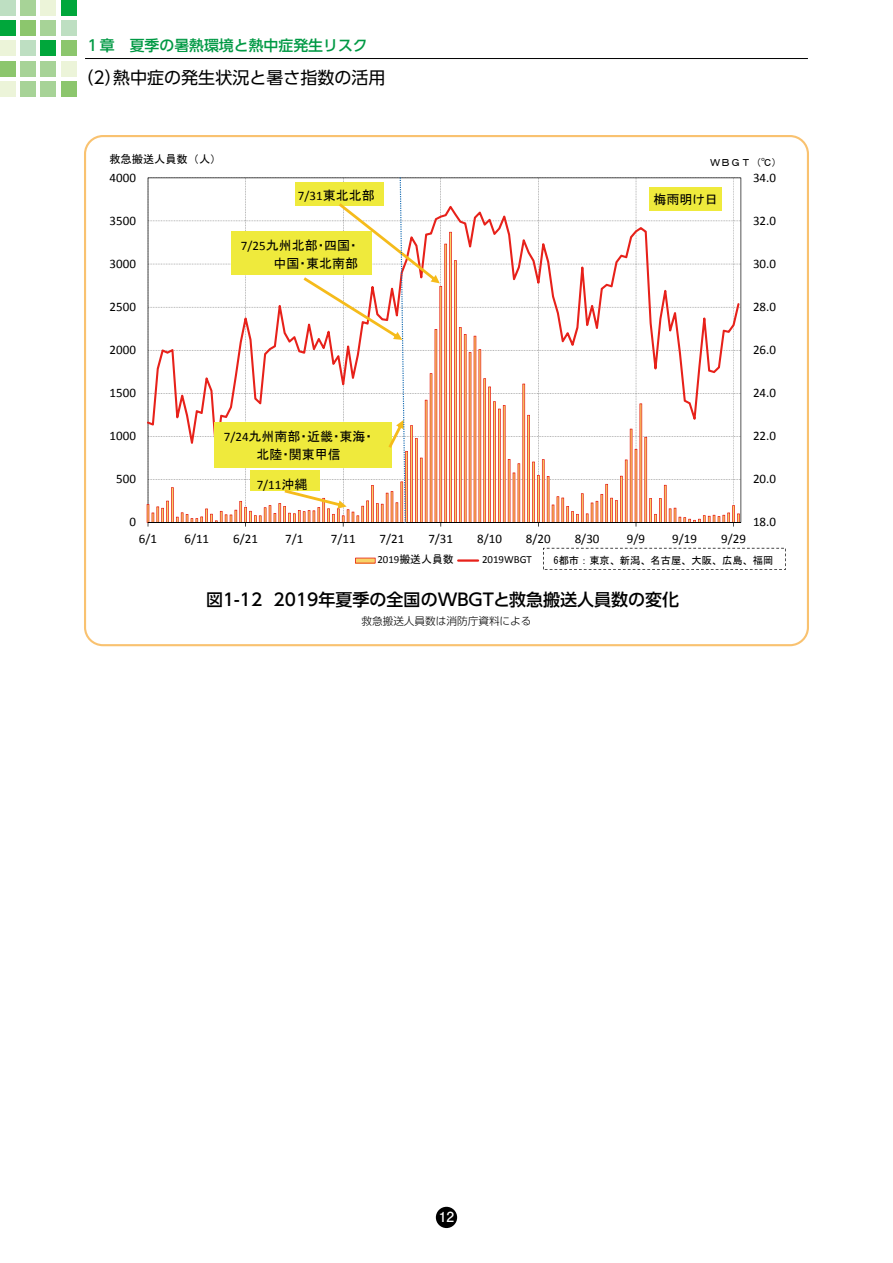
<style>
.page{position:relative;width:893px;height:1263px;background:#fff}
.page>*{position:absolute;margin:0;border:0;box-sizing:border-box;transform-origin:0 0}
.t1{font:500 16.95px "UD Shin Go Pr 6 N";color:#000}
.t2{font:16.95px "UD Shin Go Pr 6 N";color:#000}
.t3{font:500 14.85px "UD Shin Go Pr 6 N";color:#094}
.t4{font:700 13.8px "Futo Go B101 Pro";color:#fff}
.t5{font:13.05px "Calibri";color:#000}
.t6{font:13.05px/18px "MS P Gothic";color:#000;text-align:center}
.t7{font:11.25px "MS Gothic";color:#000}
.t8{font:10.8px "MS Gothic";color:#000}
.t9{font:10.8px "Calibri";color:#000}
.t10{font:300 10.65px "UD Shin Go Pr 6 N";color:#000}
.t11{font:10.2px "MS Gothic";color:#000}
.s1{font-family:"MS P Gothic"}
.s2{font-family:"Calibri"}
</style>
<div class="page">
<div style="left:436px;top:1207px;width:21px;height:21px;background:#000;border-radius:50%"></div>
<hr style="left:85px;top:58px;width:723px;height:1px;background:#000">
<div style="left:0;top:0;width:16px;height:16px;background:#bedfc2"></div>
<div style="left:0;top:20px;width:16px;height:16px;background:#00a73b"></div>
<div style="left:20px;top:0;width:16px;height:16px;background:#a7d397"></div>
<div style="left:20px;top:20px;width:16px;height:16px;background:#8cc66d"></div>
<div style="left:0;top:41px;width:16px;height:15px;background:#ecf4d9"></div>
<div style="left:0;top:61px;width:16px;height:16px;background:#8cc66d"></div>
<div style="left:20px;top:41px;width:16px;height:15px;background:#bedfc2"></div>
<div style="left:20px;top:61px;width:16px;height:16px;background:#a7d397"></div>
<div style="left:41px;top:0;width:15px;height:16px;background:#ecf4d9"></div>
<div style="left:41px;top:20px;width:15px;height:16px;background:#a7d397"></div>
<div style="left:61px;top:0;width:16px;height:16px;background:#00a73b"></div>
<div style="left:61px;top:20px;width:16px;height:16px;background:#bedfc2"></div>
<div style="left:41px;top:41px;width:15px;height:15px;background:#00a73b"></div>
<div style="left:41px;top:61px;width:15px;height:16px;background:#a7d397"></div>
<div style="left:61px;top:41px;width:16px;height:15px;background:#8cc66d"></div>
<div style="left:61px;top:61px;width:16px;height:16px;background:#ecf4d9"></div>
<div style="left:61px;top:81px;width:16px;height:16px;background:#8cc66d"></div>
<div style="left:41px;top:81px;width:15px;height:16px;background:#a7d397"></div>
<div style="left:20px;top:81px;width:16px;height:16px;background:#a7d397"></div>
<div style="left:0;top:81px;width:16px;height:16px;background:#ecf4d9"></div>
<svg style="left:148px;top:178px;width:593px;height:344px"></svg>
<svg style="left:147px;top:456px;width:593px;height:67px"></svg>
<hr style="left:148px;top:522px;width:593px;height:1px;background:#000">
<svg style="left:147px;top:206px;width:593px;height:250px"></svg>
<svg style="left:355px;top:558px;width:21px;height:5px"></svg>
<hr style="left:457px;top:559px;width:22px;height:3px;background:#e7211a">
<div style="left:250px;top:470px;width:70px;height:21px;background:#efea3c"></div>
<div style="left:215px;top:422px;width:177px;height:45px;background:#efea3c"></div>
<div style="left:232px;top:231px;width:140px;height:44px;background:#efea3c"></div>
<div style="left:649px;top:188px;width:72px;height:23px;background:#efea3c"></div>
<svg style="left:543px;top:548px;width:243px;height:22px"></svg>
<svg style="left:284px;top:177px;width:157px;height:350px"></svg>
<p class="t3" style="left:85px;top:33px;width:284px">１章　夏季の暑熱環境と熱中症発生リスク</p>
<p class="t2" style="left:77px;top:64px;width:310px">（2）熱中症の発生状況と暑さ指数の活用</p>
<p class="t7" style="left:109px;top:153px;width:114px">救急搬送人員数（人）</p>
<p class="t5" style="left:110px;top:169px;width:28px">4000</p>
<p class="t11" style="left:710px;top:157px;width:73px">ＷＢＧＴ（℃）</p>
<p class="t5" style="left:753px;top:169px;width:25px">34.0</p>
<p class="t5" style="left:298px;top:187px;width:78px">7/31<span class="s1">東北北部</span></p>
<p class="t6" style="left:653px;top:190px;width:66px">梅雨明け日</p>
<p class="t5" style="left:110px;top:212px;width:28px">3500</p>
<p class="t5" style="left:753px;top:212px;width:25px">32.0</p>
<p class="t5" style="left:110px;top:255px;width:28px">3000</p>
<p class="t6" style="left:241px;top:236px;width:119px;text-align:right"><span class="s2">7/25</span>九州北部・四国・中国・東北南部</p>
<p class="t5" style="left:753px;top:255px;width:25px">30.0</p>
<p class="t5" style="left:110px;top:298px;width:28px">2500</p>
<p class="t5" style="left:753px;top:298px;width:25px">28.0</p>
<p class="t5" style="left:110px;top:341px;width:28px">2000</p>
<p class="t5" style="left:753px;top:341px;width:25px">26.0</p>
<p class="t5" style="left:110px;top:384px;width:28px">1500</p>
<p class="t5" style="left:753px;top:384px;width:25px">24.0</p>
<p class="t5" style="left:110px;top:427px;width:28px">1000</p>
<p class="t6" style="left:224px;top:427px;width:150px"><span class="s2">7/24</span>九州南部・近畿・東海・北陸・関東甲信</p>
<p class="t5" style="left:753px;top:427px;width:25px">22.0</p>
<p class="t5" style="left:116px;top:470px;width:21px">500</p>
<p class="t5" style="left:257px;top:477px;width:52px">7/11<span class="s1">沖縄</span></p>
<p class="t5" style="left:753px;top:470px;width:25px">20.0</p>
<p class="t5" style="left:129px;top:514px;width:8px">0</p>
<p class="t5" style="left:753px;top:514px;width:25px">18.0</p>
<p class="t5" style="left:139px;top:530px;width:20px">6/1</p>
<p class="t5" style="left:184px;top:530px;width:26px">6/11</p>
<p class="t5" style="left:233px;top:530px;width:26px">6/21</p>
<p class="t5" style="left:285px;top:530px;width:20px">7/1</p>
<p class="t5" style="left:331px;top:530px;width:26px">7/11</p>
<p class="t5" style="left:380px;top:530px;width:26px">7/21</p>
<p class="t5" style="left:428px;top:530px;width:26px">7/31</p>
<p class="t5" style="left:477px;top:530px;width:26px">8/10</p>
<p class="t5" style="left:526px;top:530px;width:26px">8/20</p>
<p class="t5" style="left:575px;top:530px;width:26px">8/30</p>
<p class="t5" style="left:627px;top:530px;width:20px">9/9</p>
<p class="t5" style="left:672px;top:530px;width:26px">9/19</p>
<p class="t5" style="left:721px;top:530px;width:26px">9/29</p>
<p class="t8" style="left:377px;top:554px;width:78px"><span class="s2">2019</span>搬送人員数</p>
<p class="t9" style="left:482px;top:553px;width:51px">2019WBGT</p>
<p class="t11" style="left:554px;top:555px;width:221px">6都市：東京、新潟、名古屋、大阪、広島、福岡</p>
<p class="t1" style="left:206px;top:586px;width:475px">図1-12 2019年夏季の全国のWBGTと救急搬送人員数の変化</p>
<p class="t10" style="left:361px;top:612px;width:172px">救急搬送人員数は消防庁資料による</p>
<p class="t4" style="left:439px;top:1206px;width:17px">12</p>
</div>
